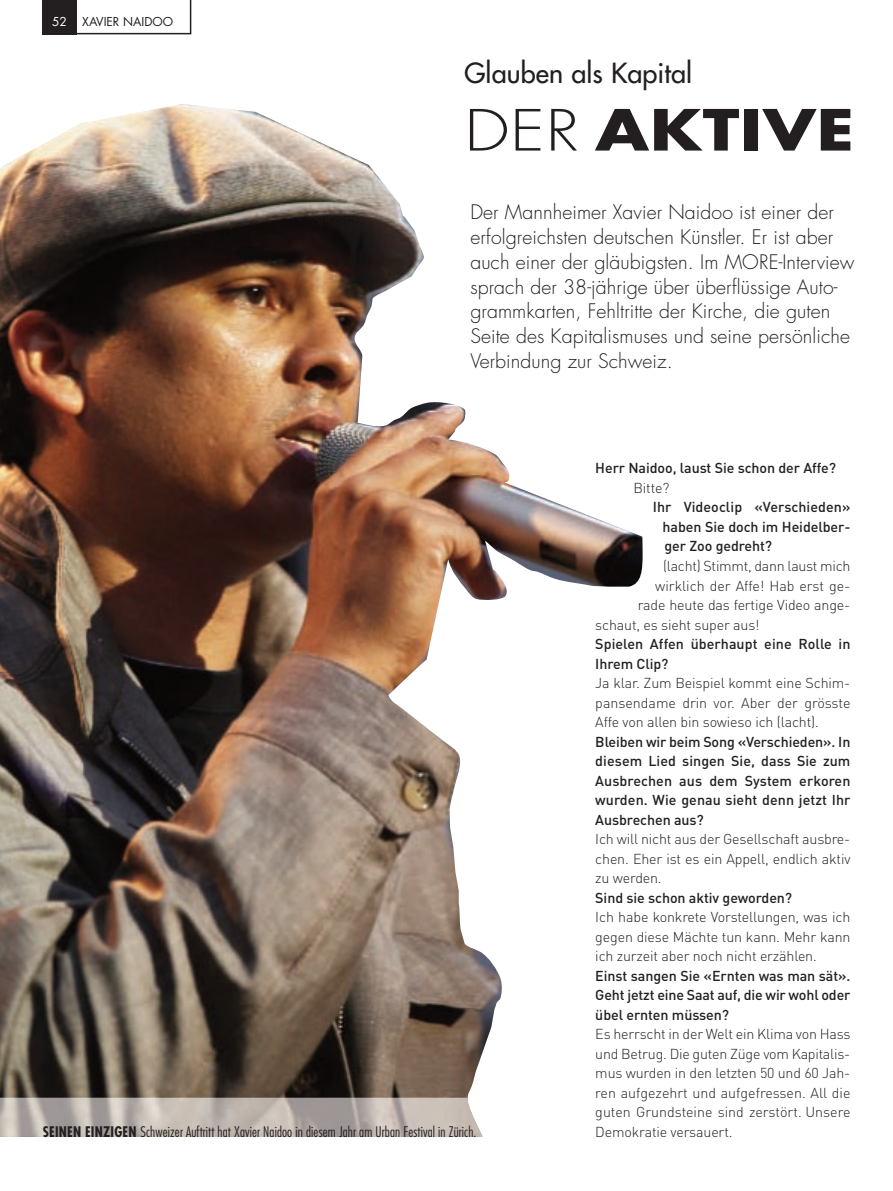
<style>
.page{position:relative;width:893px;height:1191px;background:#fff}
.page>*{position:absolute;margin:0;border:0;box-sizing:border-box;transform-origin:0 0}
.t1{font:700 55.2px "Futura";letter-spacing:.01em;color:#231f20;scale:1.25 1}
.t2{font:27px "Futura";letter-spacing:.005em;color:#231f20}
.t3{font:300 19.5px/24.8px "Futura";letter-spacing:.005em;color:#231f20}
.t4{font:300 14.25px/19.5px "DIN";letter-spacing:-.01em;color:#231f20;text-align:justify}
.t5{font:500 14.25px/19.5px "DIN";letter-spacing:-.005em;color:#231f20;text-align:justify}
.t6{font:300 condensed 14.25px "Futura";letter-spacing:.01em;color:#231f20}
.t7{font:12px "Futura";color:#231f20}
.t8{font:12px "Futura";color:#fff}
.s1{font-weight:300}
.s2{font-weight:700}
</style>
<div class="page">
<img style="left:0;top:104px;width:643px;height:993px">
<svg style="left:77px;top:0;width:114px;height:34px"></svg>
<div style="left:43px;top:0;width:34px;height:34px;background:#231f20"></div>
<svg style="left:0;top:1136px;width:483px;height:1px"></svg>
<img style="left:0;top:1097px;width:483px;height:39px">
<p class="t8" style="left:52px;top:16px;width:16px">52</p>
<p class="t7" style="left:82px;top:16px;width:92px">XAVIER NAIDOO</p>
<h2 class="t2" style="left:464px;top:60px;width:229px">Glauben als Kapital</h2>
<h1 class="t1" style="left:464px;top:105px;width:313px"><span class="s1">DER</span> AKTIVE</h1>
<p class="t3" style="left:470px;top:202px;width:386px">Der Mannheimer Xavier Naidoo ist einer der erfolgreichsten deutschen Künstler. Er ist aber auch einer der gläubigsten. Im MORE-Interview sprach der 38-jährige über überflüssige Auto&shy;grammkarten, Fehltritte der Kirche, die guten Seite des Kapitalismuses und seine persönliche Verbindung zur Schweiz.</p>
<p class="t6" style="left:43px;top:1125px;width:435px"><span class="s2">SEINEN EINZIGEN</span> Schweizer Auftritt hat Xavier Naidoo in diesem Jahr am Urban Festival in Zürich.</p>
<p class="t5" style="left:595px;top:459px;width:242px">Herr Naidoo, laust Sie schon der Affe?</p>
<p class="t4" style="left:633px;top:478px;width:37px">Bitte?</p>
<p class="t5" style="left:663px;top:498px;width:189px;text-indent:-10px">Ihr Videoclip «Verschieden» haben Sie doch im Heidelber&shy;ger Zoo gedreht?</p>
<p class="t4" style="left:663px;top:556px;width:189px">(lacht) Stimmt, dann laust mich</p>
<p class="t4" style="left:655px;top:576px;width:197px">wirklich der Affe! Hab erst ge-</p>
<p class="t4" style="left:638px;top:595px;width:214px">rade heute das fertige Video ange-</p>
<p class="t4" style="left:595px;top:615px;width:166px">schaut, es sieht super aus!</p>
<p class="t5" style="left:595px;top:634px;width:257px">Spielen Affen überhaupt eine Rolle in<br>Ihrem Clip?</p>
<p class="t4" style="left:595px;top:673px;width:257px">Ja klar. Zum Beispiel kommt eine Schim&shy;pansendame drin vor. Aber der grösste Affe von allen bin sowieso ich (lacht).</p>
<p class="t5" style="left:595px;top:732px;width:257px">Bleiben wir beim Song «Verschieden». In diesem Lied singen Sie, dass Sie zum Ausbrechen aus dem System erkoren wurden. Wie genau sieht denn jetzt Ihr Ausbrechen aus?</p>
<p class="t4" style="left:595px;top:829px;width:257px">Ich will nicht aus der Gesellschaft ausbre&shy;chen. Eher ist es ein Appell, endlich aktiv zu werden.</p>
<p class="t5" style="left:595px;top:888px;width:198px">Sind sie schon aktiv geworden?</p>
<p class="t4" style="left:595px;top:907px;width:257px">Ich habe konkrete Vorstellungen, was ich gegen diese Mächte tun kann. Mehr kann ich zurzeit aber noch nicht erzählen.</p>
<p class="t5" style="left:595px;top:966px;width:257px">Einst sangen Sie «Ernten was man sät».<br>Geht jetzt eine Saat auf, die wir wohl oder übel ernten müssen?</p>
<p class="t4" style="left:595px;top:1024px;width:257px">Es herrscht in der Welt ein Klima von Hass und Betrug. Die guten Züge vom Kapitalis&shy;mus wurden in den letzten 50 und 60 Jah&shy;ren aufgezehrt und aufgefressen. All die guten Grundsteine sind zerstört. Unsere Demokratie versauert.</p>
</div>
